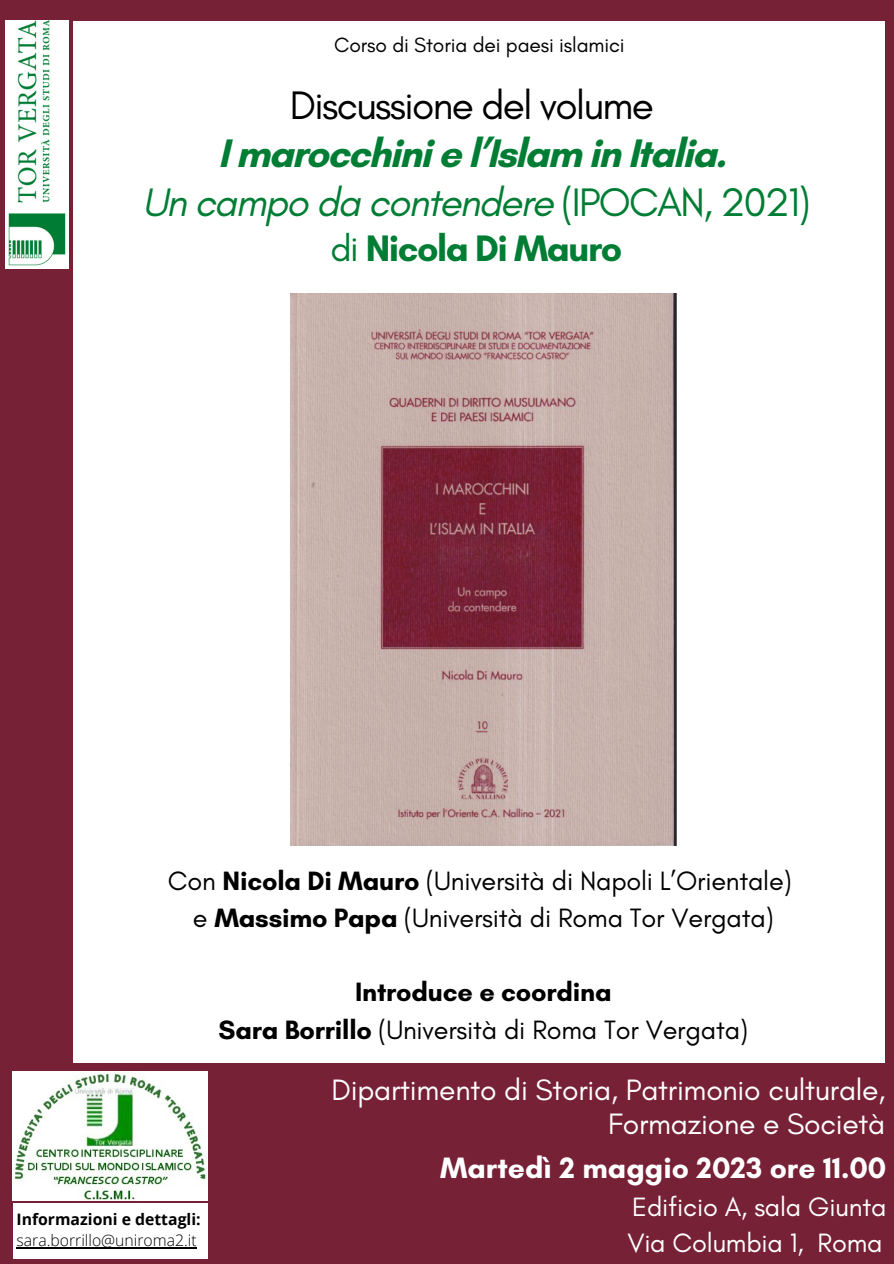
<style>
.page{position:relative;width:894px;height:1264px;background:#fff}
.page>*{position:absolute;margin:0;border:0;box-sizing:border-box;transform-origin:0 0}
.t1{font:700 40.5px/48.4px "Glacial Indifference";letter-spacing:-.04em;color:#007d34;text-align:center}
.t2{font:40.5px "Glacial Indifference";letter-spacing:-.04em;color:#000}
.t3{font:700 37.5px "Glacial Indifference";letter-spacing:-.04em;color:#007d34}
.t4{font:30px/33.8px "Glacial Indifference";letter-spacing:-.01em;color:#fff;text-align:right}
.t5{font:700 30px "Glacial Indifference";color:#fff}
.t6{font:27px/37.2px "Glacial Indifference";letter-spacing:-.01em;color:#000;text-align:center}
.t7{font:700 27px/37.2px "Glacial Indifference";letter-spacing:-.01em;color:#000;text-align:center}
.t8{font:27px/36.5px "Glacial Indifference";letter-spacing:-.01em;color:#fff}
.t9{font:21px "Glacial Indifference";letter-spacing:-.01em;color:#000}
.t10{font:300 15.75px "Open Sans";color:#000}
.t11{font:700 15.75px "Open Sans";color:#000}
.s1{font-weight:400;font-style:italic}
.s2{font-weight:400}
.s3{font-weight:700}
</style>
<div class="page">
<div style="left:0;top:0;width:893px;height:1263px;background:#772136"></div>
<img style="left:6px;top:20px;width:63px;height:248px">
<div style="left:73px;top:21px;width:812px;height:1041px;background:#fff"></div>
<div style="left:13px;top:1202px;width:195px;height:55px;background:#fff"></div>
<img style="left:290px;top:293px;width:386px;height:552px">
<img style="left:13px;top:1071px;width:195px;height:129px">
<hr style="left:16px;top:1247px;width:181px;height:1px;background:#000">
<p class="t9" style="left:334px;top:32px;width:292px">Corso di Storia dei paesi islamici</p>
<h1 class="t2" style="left:290px;top:80px;width:365px">Discussione del volume</h1>
<h1 class="t1" style="left:142px;top:129px;width:669px">I marocchini e l’Islam in Italia.<br><span class="s1">Un campo da contendere</span> <span class="s2">(IPOCAN, 2021)</span></h1>
<h2 class="t3" style="left:330px;top:225px;width:293px"><span class="s2">di</span> Nicola Di Mauro</h2>
<p class="t6" style="left:168px;top:861px;width:625px">Con <span class="s3">Nicola Di Mauro</span> (Università di Napoli L’Orientale) e <span class="s3">Massimo Papa</span> (Università di Roma Tor Vergata)</p>
<p class="t7" style="left:218px;top:973px;width:531px">Introduce e coordina<br>Sara Borrillo <span class="s2">(Università di Roma Tor Vergata)</span></p>
<p class="t4" style="left:331px;top:1072px;width:555px">Dipartimento di Storia, Patrimonio culturale,<br>Formazione e Società</p>
<p class="t11" style="left:16px;top:1208px;width:186px">Informazioni e dettagli:</p>
<p class="t10" style="left:16px;top:1229px;width:182px">sara.borrillo@uniroma2.it</p>
<p class="t5" style="left:440px;top:1149px;width:448px">Martedì 2 maggio 2023 ore 11.00</p>
<p class="t8" style="left:627px;top:1188px;width:260px">Edificio A, sala Giunta<br>Via Columbia 1, Roma</p>
</div>
